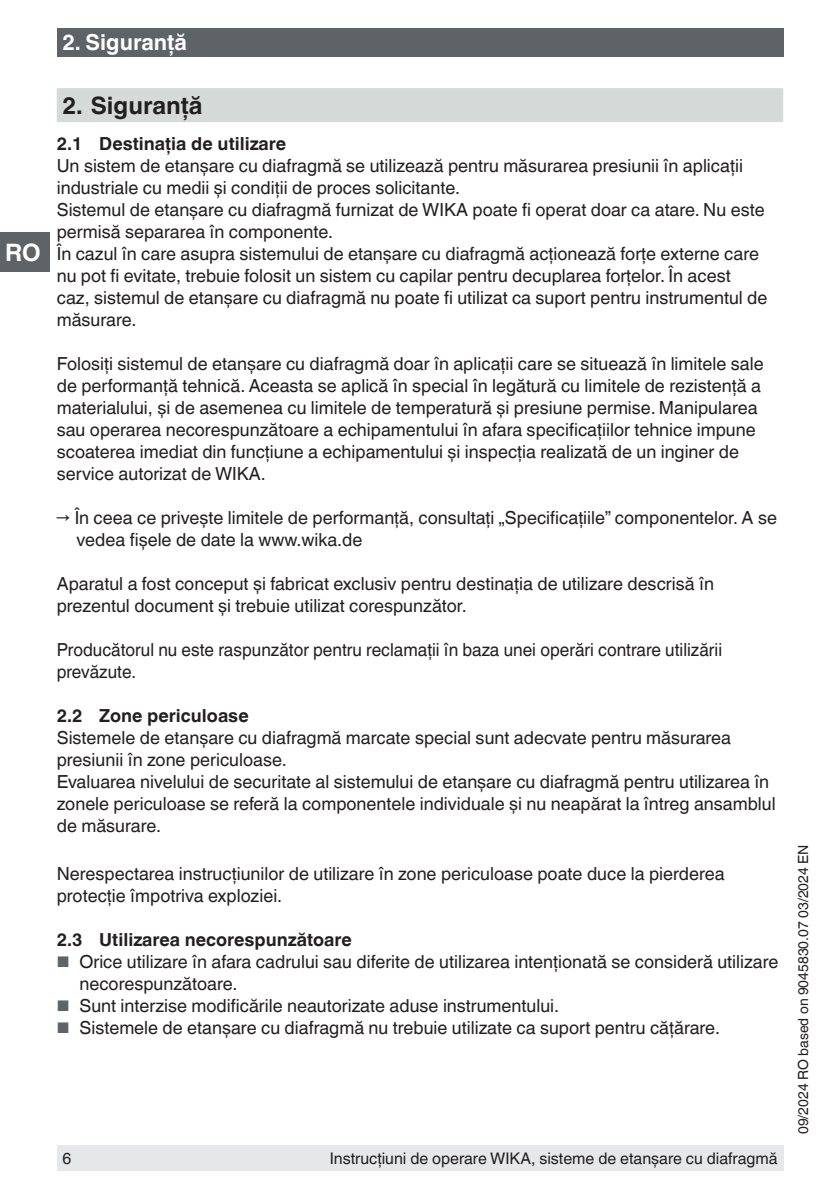
<style>
.page{position:relative;width:840px;height:1191px;background:#fff}
.page>*{position:absolute;margin:0;border:0;box-sizing:border-box;transform-origin:0 0}
.t1{font:700 24px "Helvetica World";color:#231f20}
.t2{font:700 24px "Helvetica World";color:#fff}
.t3{font:700 22px "Helvetica World";color:#fff}
.t4{font:18px/22px "Helvetica World";color:#231f20}
.t5{font:18px/22px "Helvetica World";color:#231f20;scale:.96 1}
.t6{font:700 18px "Helvetica World";color:#231f20}
.t7{font:16px "Helvetica World";color:#231f20}
.t8{font:14px "Helvetica World";color:#231f20}
.s1{font-size:15.4px;color:#5e6368}
</style>
<div class="page">
<div style="left:57px;top:1145px;width:726px;height:26px;background:#e6e7e9"></div>
<div style="left:57px;top:28px;width:726px;height:29px;background:#5e6368"></div>
<div style="left:0;top:232px;width:49px;height:40px;background:#5e6368"></div>
<div style="left:57px;top:88px;width:725px;height:34px;background:#d5dad9"></div>
<h1 class="t2" style="left:5px;top:239px;width:37px">RO</h1>
<p class="t3" style="left:62px;top:30px;width:126px">2. Siguranţă</p>
<h1 class="t1" style="left:62px;top:91px;width:141px">2. Siguranţă</h1>
<p class="t6" style="left:57px;top:133px;width:231px">2.1 Destinaţia de utilizare</p>
<p class="t4" style="left:57px;top:154px;width:712px">Un sistem de etanşare cu diafragmă se utilizează pentru măsurarea presiunii în aplicaţii industriale cu medii şi condiţii de proces solicitante.<br>Sistemul de etanşare cu diafragmă furnizat de WIKA poate fi operat doar ca atare. Nu este permisă separarea în componente.<br>În cazul în care asupra sistemului de etanşare cu diafragmă acţionează forţe externe care nu pot fi evitate, trebuie folosit un sistem cu capilar pentru decuplarea forţelor. În acest caz, sistemul de etanşare cu diafragmă nu poate fi utilizat ca suport pentru instrumentul de măsurare.</p>
<p class="t4" style="left:57px;top:352px;width:708px">Folosiţi sistemul de etanşare cu diafragmă doar în aplicaţii care se situează în limitele sale de performanţă tehnică. Aceasta se aplică în special în legătură cu limitele de rezistenţă a materialului, şi de asemenea cu limitele de temperatură şi presiune permise. Manipularea sau operarea necorespunzătoare a echipamentului în afara specificaţiilor tehnice impune scoaterea imediat din funcţiune a echipamentului şi inspecţia realizată de un inginer de service autorizat de WIKA.</p>
<p class="t4" style="left:77px;top:506px;width:701px;text-indent:-20px">→ În ceea ce priveşte limitele de performanţă, consultaţi „Specificaţiile” componentelor. A se vedea fişele de date la www.wika.de</p>
<p class="t4" style="left:57px;top:572px;width:658px">Aparatul a fost conceput şi fabricat exclusiv pentru destinaţia de utilizare descrisă în prezentul document şi trebuie utilizat corespunzător.</p>
<p class="t5" style="left:57px;top:638px;width:694px">Producătorul nu este raspunzător pentru reclamaţii în baza unei operări contrare utilizării prevăzute.</p>
<p class="t6" style="left:57px;top:705px;width:193px">2.2 Zone periculoase</p>
<p class="t4" style="left:57px;top:726px;width:720px">Sistemele de etanşare cu diafragmă marcate special sunt adecvate pentru măsurarea presiunii în zone periculoase.<br>Evaluarea nivelului de securitate al sistemului de etanşare cu diafragmă pentru utilizarea în zonele periculoase se referă la componentele individuale şi nu neapărat la întreg ansamblul de măsurare.</p>
<p class="t4" style="left:57px;top:862px;width:669px">Nerespectarea instrucțiunilor de utilizare în zone periculoase poate duce la pierderea protecție împotriva exploziei.</p>
<p class="t6" style="left:57px;top:929px;width:296px">2.3 Utilizarea necorespunzătoare</p>
<p class="t4" style="left:79px;top:950px;width:700px;text-indent:-23px"><span class="s1">■</span> Orice utilizare în afara cadrului sau diferite de utilizarea intenționată se consideră utilizare necorespunzătoare.</p>
<p class="t4" style="left:57px;top:994px;width:503px"><span class="s1">■</span> Sunt interzise modificările neautorizate aduse instrumentului.</p>
<p class="t4" style="left:57px;top:1016px;width:664px"><span class="s1">■</span> Sistemele de etanşare cu diafragmă nu trebuie utilizate ca suport pentru căţărare.</p>
<p class="t7" style="left:62px;top:1149px;width:10px">6</p>
<p class="t7" style="left:329px;top:1149px;width:449px">Instrucţiuni de operare WIKA, sisteme de etanşare cu diafragmă</p>
<p class="t8" style="left:794px;top:1134px;width:291px;rotate:-90deg">09/2024 RO based on 9045830.07 03/2024 EN</p>
</div>
